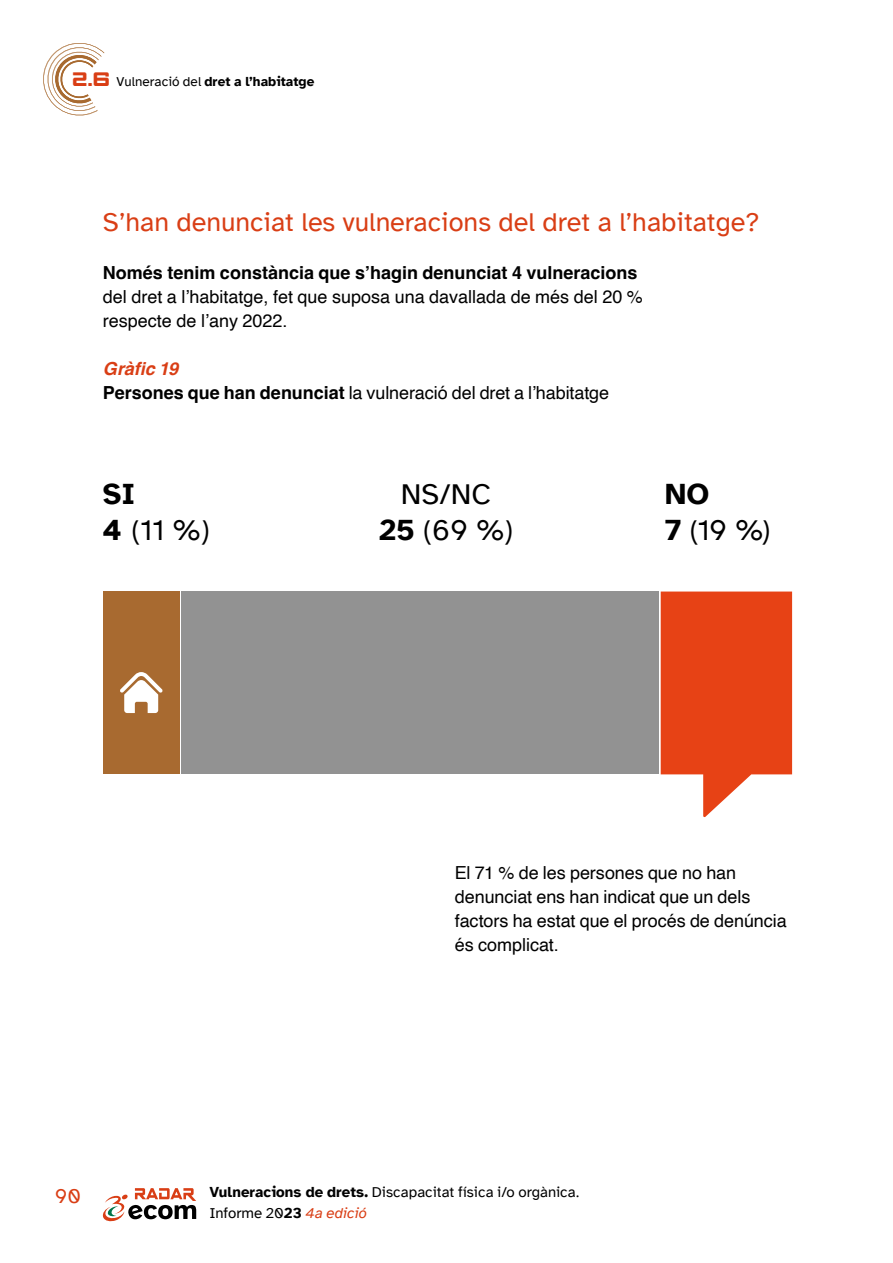
<style>
.page{position:relative;width:893px;height:1263px;background:#fff}
.page>*{position:absolute;margin:0;border:0;box-sizing:border-box;transform-origin:0 0}
.t1{font:30px/36px "Atkinson Hyperlegible";color:#000}
.t2{font:27px "Atkinson Hyperlegible";color:#d93e15}
.t3{font:21px "Atkinson Hyperlegible";color:#d93e15}
.t4{font:18px/24px "Helvetica";color:#000}
.t5{font:700 18px "Helvetica";color:#000}
.t6{font:15px/21px "Atkinson Hyperlegible";color:#000}
.t7{font:700 13.5px "Atkinson Hyperlegible";letter-spacing:.005em;color:#000}
.s1{font-family:"Strike Fighter";font-weight:400;font-size:21px;color:#d93e15}
.s2{font-weight:400}
.s3{font-weight:700;font-style:italic;color:#d93e15}
.s4{font-weight:700}
.s5{font-style:italic;color:#d93e15}
</style>
<div class="page">
<svg style="left:102px;top:1188px;width:94px;height:34px"></svg>
<div style="left:181px;top:591px;width:478px;height:183px;background:#929292"></div>
<div style="left:103px;top:591px;width:76px;height:183px;background:#a86a30"></div>
<svg style="left:661px;top:591px;width:131px;height:226px;background:#ea5f39"></svg>
<svg style="left:120px;top:672px;width:43px;height:41px"></svg>
<svg style="left:43px;top:43px;width:62px;height:73px"></svg>
<p class="t7" style="left:72px;top:73px;width:244px"><span class="s1">2.6</span> <span class="s2">Vulneració del</span> dret a l’habitatge</p>
<h2 class="t2" style="left:103px;top:207px;width:658px">S’han denunciat les vulneracions del dret a l’habitatge?</h2>
<p class="t5" style="left:103px;top:262px;width:536px">Només tenim constància que s’hagin denunciat 4 vulneracions</p>
<p class="t4" style="left:103px;top:285px;width:541px">del dret a l’habitatge, fet que suposa una davallada de més del 20 % respecte de l’any 2022.</p>
<p class="t4" style="left:103px;top:357px;width:508px"><span class="s3">Gràfic 19<br></span><span class="s4">Persones que han denunciat</span> la vulneració del dret a l’habitatge</p>
<h1 class="t1" style="left:103px;top:476px;width:108px"><span class="s4">SI<br>4</span> (11 %)</h1>
<h1 class="t1" style="left:379px;top:476px;width:136px;text-align:center">NS/NC<br><span class="s4">25</span> (69 %)</h1>
<h1 class="t1" style="left:665px;top:476px;width:107px"><span class="s4">NO<br>7</span> (19 %)</h1>
<p class="t4" style="left:455px;top:861px;width:333px">El 71 % de les persones que no han denunciat ens han indicat que un dels factors ha estat que el procés de denúncia és complicat.</p>
<p class="t3" style="left:55px;top:1184px;width:28px">90</p>
<p class="t6" style="left:209px;top:1182px;width:371px"><span class="s4">Vulneracions de drets.</span> Discapacitat física i/o orgànica.<br>Informe 20<span class="s4">23</span> <span class="s5">4a edició</span></p>
</div>
